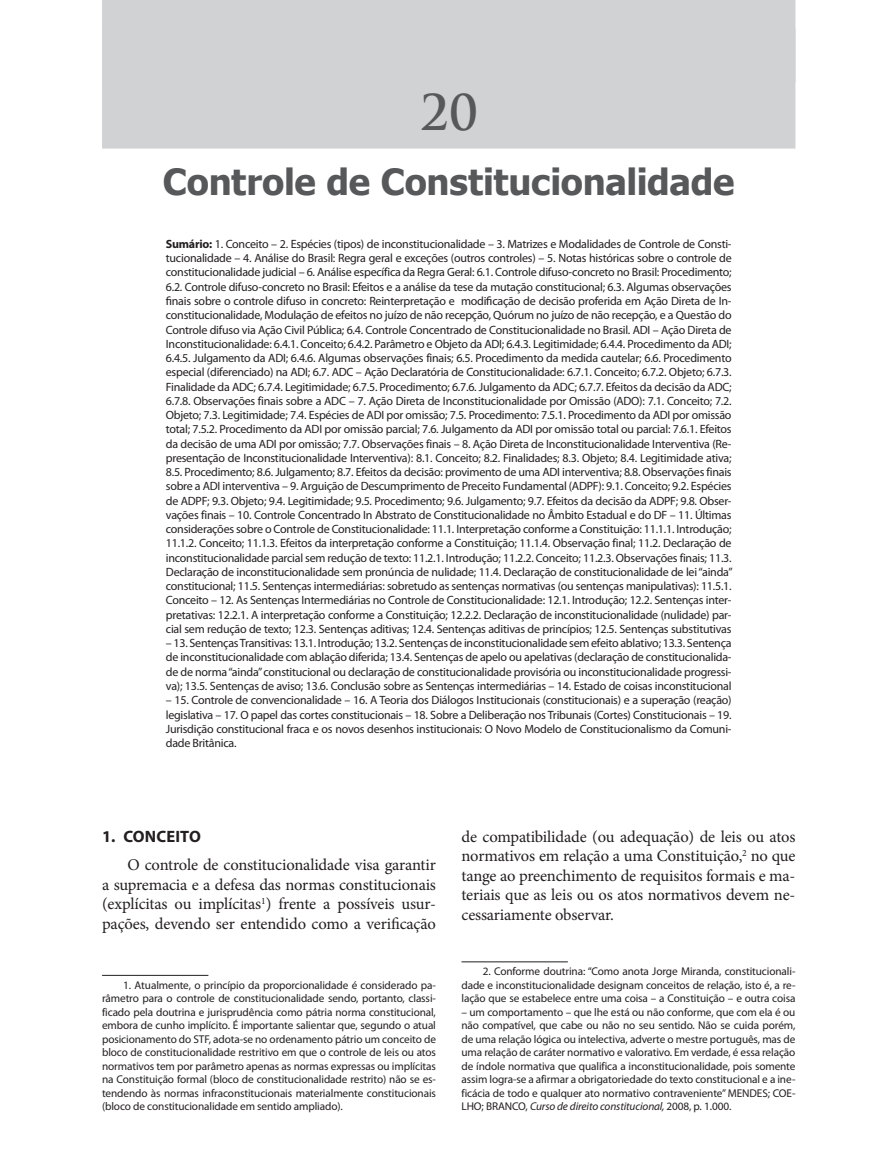
<style>
.page{position:relative;width:872px;height:1170px;background:#fff}
.page>*{position:absolute;margin:0;border:0;box-sizing:border-box;transform-origin:0 0}
.t1{font:700 48px "Trajan Pro";color:#57585a}
.t2{font:700 36px "Tahoma";letter-spacing:-.01em;color:#57585a}
.t3{font:16.5px/19.5px "Minion Pro";letter-spacing:-.01em;color:#231f20;text-align:justify}
.t4{font:700 16.5px "Myriad Pro";letter-spacing:.01em;color:#231f20}
.t5{font:12px/14.2px "Myriad Pro";letter-spacing:-.02em;color:#231f20;text-align:justify}
.t6{font:11.25px/13.5px "Myriad Pro";letter-spacing:-.01em;color:#231f20;text-align:justify}
.s1{font-weight:700}
.s2{font-style:italic}
</style>
<div class="page">
<div style="left:102px;top:0;width:693px;height:83px;background:#d1d2d4"></div>
<div style="left:102px;top:28px;width:693px;height:120px;background:#d1d2d4"></div>
<hr style="left:102px;top:974px;width:106px;height:1px;background:#231f20">
<hr style="left:461px;top:961px;width:107px;height:1px;background:#231f20">
<h1 class="t1" style="left:420px;top:82px;width:60px">20</h1>
<h2 class="t2" style="left:163px;top:157px;width:573px">Controle de Constitucionalidade</h2>
<p class="t5" style="left:166px;top:237px;width:568px"><span class="s1">Sumário:</span> 1. Conceito – 2. Espécies (tipos) de inconstitucionalidade – 3. Matrizes e Modalidades de Controle de Consti&shy;tucionalidade – 4. Análise do Brasil: Regra geral e exceções (outros controles) – 5. Notas históricas sobre o controle de constitucionalidade judicial – 6. Análise específica da Regra Geral: 6.1. Controle difuso-concreto no Brasil: Procedimento; 6.2. Controle difuso-concreto no Brasil: Efeitos e a análise da tese da mutação constitucional; 6.3. Algumas observações finais sobre o controle difuso in concreto: Reinterpretação e modificação de decisão proferida em Ação Direta de In&shy;constitucionalidade, Modulação de efeitos no juízo de não recepção, Quórum no juízo de não recepção, e a Questão do Controle difuso via Ação Civil Pública; 6.4. Controle Concentrado de Constitucionalidade no Brasil. ADI – Ação Direta de Inconstitucionalidade: 6.4.1. Conceito; 6.4.2. Parâmetro e Objeto da ADI; 6.4.3. Legitimidade; 6.4.4. Procedimento da ADI; 6.4.5. Julgamento da ADI; 6.4.6. Algumas observações finais; 6.5. Procedimento da medida cautelar; 6.6. Procedimento especial (diferenciado) na ADI; 6.7. ADC – Ação Declaratória de Constitucionalidade: 6.7.1. Conceito; 6.7.2. Objeto; 6.7.3.<br>Finalidade da ADC; 6.7.4. Legitimidade; 6.7.5. Procedimento; 6.7.6. Julgamento da ADC; 6.7.7. Efeitos da decisão da ADC; 6.7.8. Observações finais sobre a ADC – 7. Ação Direta de Inconstitucionalidade por Omissão (ADO): 7.1. Conceito; 7.2.<br>Objeto; 7.3. Legitimidade; 7.4. Espécies de ADI por omissão; 7.5. Procedimento: 7.5.1. Procedimento da ADI por omissão total; 7.5.2. Procedimento da ADI por omissão parcial; 7.6. Julgamento da ADI por omissão total ou parcial: 7.6.1. Efeitos da decisão de uma ADI por omissão; 7.7. Observações finais – 8. Ação Direta de Inconstitucionalidade Interventiva (Re&shy;presentação de Inconstitucionalidade Interventiva): 8.1. Conceito; 8.2. Finalidades; 8.3. Objeto; 8.4. Legitimidade ativa; 8.5. Procedimento; 8.6. Julgamento; 8.7. Efeitos da decisão: provimento de uma ADI interventiva; 8.8. Observações finais sobre a ADI interventiva – 9. Arguição de Descumprimento de Preceito Fundamental (ADPF): 9.1. Conceito; 9.2. Espécies de ADPF; 9.3. Objeto; 9.4. Legitimidade; 9.5. Procedimento; 9.6. Julgamento; 9.7. Efeitos da decisão da ADPF; 9.8. Obser&shy;vações finais – 10. Controle Concentrado In Abstrato de Constitucionalidade no Âmbito Estadual e do DF – 11. Últimas considerações sobre o Controle de Constitucionalidade: 11.1. Interpretação conforme a Constituição: 11.1.1. Introdução; 11.1.2. Conceito; 11.1.3. Efeitos da interpretação conforme a Constituição; 11.1.4. Observação final; 11.2. Declaração de inconstitucionalidade parcial sem redução de texto: 11.2.1. Introdução; 11.2.2. Conceito; 11.2.3. Observações finais; 11.3.<br>Declaração de inconstitucionalidade sem pronúncia de nulidade; 11.4. Declaração de constitucionalidade de lei “ainda” constitucional; 11.5. Sentenças intermediárias: sobretudo as sentenças normativas (ou sentenças manipulativas): 11.5.1.<br>Conceito – 12. As Sentenças Intermediárias no Controle de Constitucionalidade: 12.1. Introdução; 12.2. Sentenças inter&shy;pretativas: 12.2.1. A interpretação conforme a Constituição; 12.2.2. Declaração de inconstitucionalidade (nulidade) par&shy;cial sem redução de texto; 12.3. Sentenças aditivas; 12.4. Sentenças aditivas de princípios; 12.5. Sentenças substitutivas</p>
<p class="t5" style="left:166px;top:636px;width:567px">– 13. Sentenças Transitivas: 13.1. Introdução; 13.2. Sentenças de inconstitucionalidade sem efeito ablativo; 13.3. Sentença de inconstitucionalidade com ablação diferida; 13.4. Sentenças de apelo ou apelativas (declaração de constitucionalida&shy;de de norma “ainda” constitucional ou declaração de constitucionalidade provisória ou inconstitucionalidade progressi&shy;va); 13.5. Sentenças de aviso; 13.6. Conclusão sobre as Sentenças intermediárias – 14. Estado de coisas inconstitucional</p>
<p class="t5" style="left:166px;top:693px;width:567px">– 15. Controle de convencionalidade – 16. A Teoria dos Diálogos Institucionais (constitucionais) e a superação (reação) legislativa – 17. O papel das cortes constitucionais – 18. Sobre a Deliberação nos Tribunais (Cortes) Constitucionais – 19.<br>Jurisdição constitucional fraca e os novos desenhos institucionais: O Novo Modelo de Constitucionalismo da Comuni&shy;dade Britânica.</p>
<h3 class="t4" style="left:102px;top:825px;width:100px">1. CONCEITO</h3>
<h3 class="t3" style="left:102px;top:855px;width:335px;text-indent:26px">O controle de constitucionalidade visa garantir a supremacia e a defesa das normas constitucionais (explícitas ou implícitas<sup>1</sup>) frente a possíveis usur&shy;pações, devendo ser entendido como a verificação</h3>
<p class="t6" style="left:102px;top:978px;width:335px;text-indent:21px">1. Atualmente, o princípio da proporcionalidade é considerado pa&shy;râmetro para o controle de constitucionalidade sendo, portanto, classi&shy;ficado pela doutrina e jurisprudência como pátria norma constitucional, embora de cunho implícito. É importante salientar que, segundo o atual posicionamento do STF, adota-se no ordenamento pátrio um conceito de bloco de constitucionalidade restritivo em que o controle de leis ou atos normativos tem por parâmetro apenas as normas expressas ou implícitas na Constituição formal (bloco de constitucionalidade restrito) não se es&shy;tendendo às normas infraconstitucionais materialmente constitucionais (bloco de constitucionalidade em sentido ampliado).</p>
<h3 class="t3" style="left:461px;top:826px;width:335px">de compatibilidade (ou adequação) de leis ou atos normativos em relação a uma Constituição,<sup>2</sup> no que tange ao preenchimento de requisitos formais e ma&shy;teriais que as leis ou os atos normativos devem ne&shy;cessariamente observar.</h3>
<p class="t6" style="left:461px;top:964px;width:335px;text-indent:21px">2. Conforme doutrina: “Como anota Jorge Miranda, constitucionali&shy;dade e inconstitucionalidade designam conceitos de relação, isto é, a re&shy;lação que se estabelece entre uma coisa – a Constituição – e outra coisa</p>
<p class="t6" style="left:461px;top:1005px;width:335px">– um comportamento – que lhe está ou não conforme, que com ela é ou não compatível, que cabe ou não no seu sentido. Não se cuida porém, de uma relação lógica ou intelectiva, adverte o mestre português, mas de uma relação de caráter normativo e valorativo. Em verdade, é essa relação de índole normativa que qualifica a inconstitucionalidade, pois somente assim logra-se a afirmar a obrigatoriedade do texto constitucional e a ine&shy;ficácia de todo e qualquer ato normativo contraveniente” MENDES; COE-LHO; BRANCO, <span class="s2">Curso de direito constitucional,</span> 2008, p. 1.000.</p>
</div>
